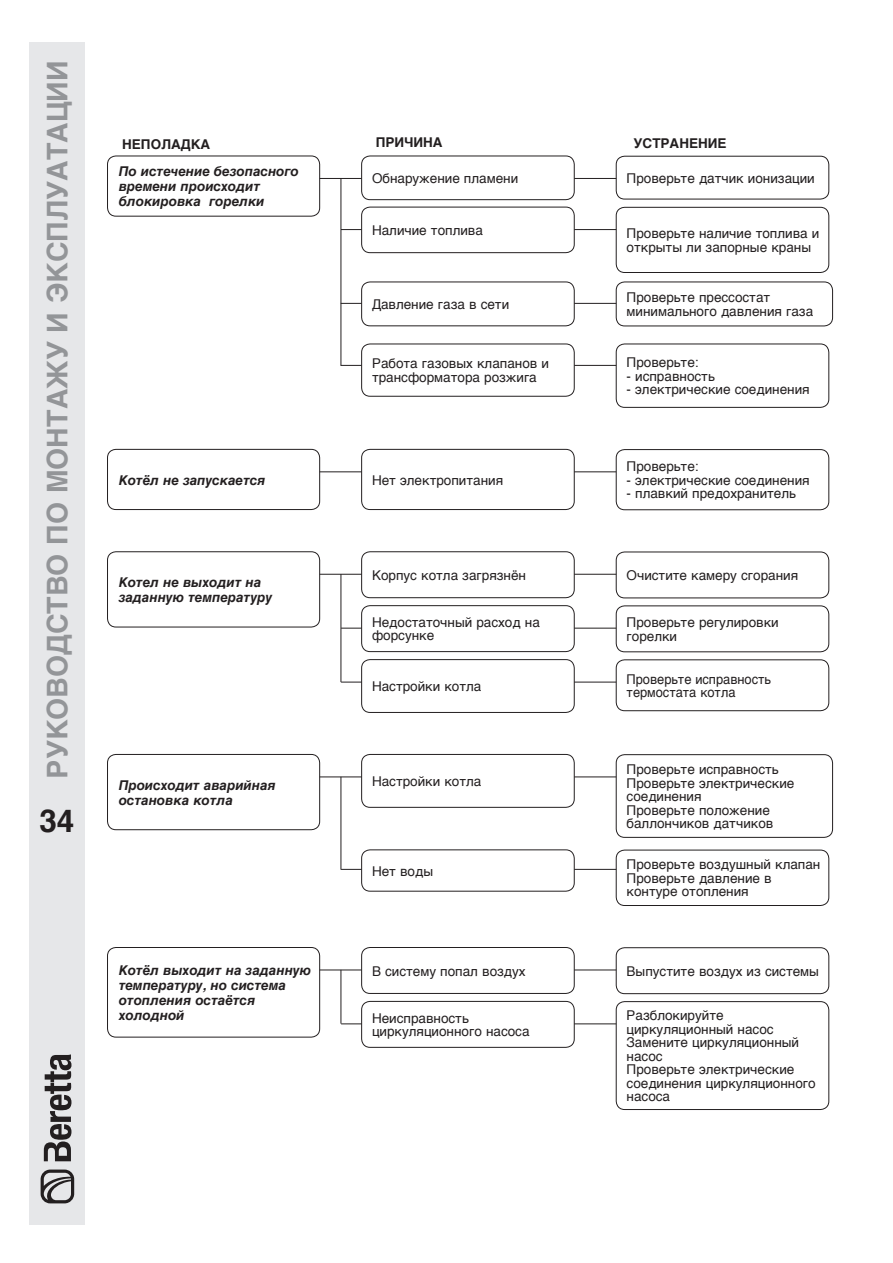
<style>
.page{position:relative;width:893px;height:1263px;background:#fff}
.page>*{position:absolute;margin:0;border:0;box-sizing:border-box;transform-origin:0 0}
.t1{font:700 31.5px "Helvetica";color:#231f20}
.t2{font:700 28.5px "Helvetica";color:#939598}
.t3{font:13.5px/13.5px "Helvetica";color:#231f20}
.t4{font:italic 700 13.5px/15px "Helvetica";color:#231f20}
.t5{font:13.5px/13.5px "Helvetica";color:#231f20;scale:.95 1}
.t6{font:700 13.5px "Helvetica";color:#231f20}
</style>
<div class="page">
<div style="left:30px;top:43px;width:55px;height:1182px;background:#e6e7e9"></div>
<svg style="left:41px;top:1169px;width:33px;height:34px"></svg>
<svg style="left:44px;top:1054px;width:27px;height:107px"></svg>
<hr style="left:302px;top:471px;width:320px;height:1px;background:#231f20">
<div style="left:362px;top:449px;width:212px;height:60px;background:#fff;border-radius:9px"></div>
<div style="left:361px;top:449px;width:214px;height:61px;border:1px solid #231f20;border-radius:9px"></div>
<div style="left:108px;top:449px;width:212px;height:60px;background:#fff;border-radius:9px"></div>
<div style="left:107px;top:449px;width:213px;height:61px;border:1px solid #231f20;border-radius:9px"></div>
<div style="left:616px;top:449px;width:213px;height:61px;border:1px solid #231f20;border-radius:9px"></div>
<hr style="left:341px;top:303px;width:281px;height:1px;background:#231f20">
<hr style="left:341px;top:178px;width:1px;height:188px;background:#231f20">
<hr style="left:302px;top:178px;width:320px;height:1px;background:#231f20">
<div style="left:362px;top:156px;width:212px;height:44px;background:#fff;border-radius:9px"></div>
<div style="left:361px;top:156px;width:214px;height:44px;border:1px solid #231f20;border-radius:9px"></div>
<div style="left:108px;top:156px;width:212px;height:60px;background:#fff;border-radius:9px"></div>
<div style="left:107px;top:156px;width:213px;height:61px;border:1px solid #231f20;border-radius:9px"></div>
<div style="left:616px;top:156px;width:213px;height:43px;background:#fff;border-radius:9px"></div>
<div style="left:616px;top:156px;width:213px;height:43px;border:1px solid #231f20;border-radius:9px"></div>
<hr style="left:341px;top:229px;width:281px;height:1px;background:#231f20">
<div style="left:362px;top:207px;width:212px;height:46px;background:#fff;border-radius:9px"></div>
<div style="left:361px;top:207px;width:214px;height:46px;border:1px solid #231f20;border-radius:9px"></div>
<div style="left:362px;top:282px;width:212px;height:44px;background:#fff;border-radius:9px"></div>
<div style="left:361px;top:282px;width:214px;height:44px;border:1px solid #231f20;border-radius:9px"></div>
<div style="left:616px;top:207px;width:213px;height:65px;background:#fff;border-radius:9px"></div>
<div style="left:616px;top:207px;width:213px;height:66px;border:1px solid #231f20;border-radius:9px"></div>
<div style="left:616px;top:282px;width:217px;height:44px;background:#fff;border-radius:9px"></div>
<div style="left:616px;top:282px;width:217px;height:44px;border:1px solid #231f20;border-radius:9px"></div>
<hr style="left:341px;top:365px;width:281px;height:1px;background:#231f20">
<div style="left:362px;top:344px;width:212px;height:52px;background:#fff;border-radius:9px"></div>
<div style="left:361px;top:344px;width:214px;height:53px;border:1px solid #231f20;border-radius:9px"></div>
<div style="left:616px;top:344px;width:213px;height:63px;background:#fff;border-radius:9px"></div>
<div style="left:616px;top:344px;width:213px;height:64px;border:1px solid #231f20;border-radius:9px"></div>
<hr style="left:341px;top:574px;width:1px;height:108px;background:#231f20">
<hr style="left:302px;top:574px;width:320px;height:1px;background:#231f20">
<div style="left:362px;top:552px;width:212px;height:46px;background:#fff;border-radius:9px"></div>
<div style="left:361px;top:551px;width:214px;height:47px;border:1px solid #231f20;border-radius:9px"></div>
<div style="left:108px;top:552px;width:212px;height:75px;background:#fff;border-radius:9px"></div>
<div style="left:107px;top:551px;width:213px;height:76px;border:1px solid #231f20;border-radius:9px"></div>
<div style="left:616px;top:552px;width:213px;height:46px;background:#fff;border-radius:9px"></div>
<div style="left:616px;top:552px;width:213px;height:46px;border:1px solid #231f20;border-radius:9px"></div>
<hr style="left:341px;top:628px;width:281px;height:1px;background:#231f20">
<div style="left:362px;top:606px;width:212px;height:46px;background:#fff;border-radius:9px"></div>
<div style="left:361px;top:605px;width:214px;height:47px;border:1px solid #231f20;border-radius:9px"></div>
<div style="left:616px;top:606px;width:213px;height:46px;background:#fff;border-radius:9px"></div>
<div style="left:616px;top:605px;width:213px;height:47px;border:1px solid #231f20;border-radius:9px"></div>
<hr style="left:341px;top:682px;width:281px;height:1px;background:#231f20">
<div style="left:362px;top:660px;width:212px;height:52px;background:#fff;border-radius:9px"></div>
<div style="left:361px;top:659px;width:214px;height:54px;border:1px solid #231f20;border-radius:9px"></div>
<div style="left:616px;top:660px;width:213px;height:51px;background:#fff;border-radius:9px"></div>
<div style="left:616px;top:659px;width:213px;height:52px;border:1px solid #231f20;border-radius:9px"></div>
<hr style="left:341px;top:970px;width:1px;height:54px;background:#231f20">
<hr style="left:302px;top:969px;width:320px;height:1px;background:#231f20">
<div style="left:362px;top:947px;width:212px;height:46px;background:#fff;border-radius:9px"></div>
<div style="left:361px;top:947px;width:214px;height:47px;border:1px solid #231f20;border-radius:9px"></div>
<div style="left:108px;top:947px;width:212px;height:90px;background:#fff;border-radius:9px"></div>
<div style="left:107px;top:947px;width:213px;height:90px;border:1px solid #231f20;border-radius:9px"></div>
<div style="left:616px;top:948px;width:213px;height:46px;background:#fff;border-radius:9px"></div>
<div style="left:616px;top:947px;width:213px;height:47px;border:1px solid #231f20;border-radius:9px"></div>
<hr style="left:341px;top:1023px;width:281px;height:1px;background:#231f20">
<div style="left:362px;top:1001px;width:212px;height:46px;background:#fff;border-radius:9px"></div>
<div style="left:361px;top:1001px;width:214px;height:47px;border:1px solid #231f20;border-radius:9px"></div>
<div style="left:616px;top:1001px;width:213px;height:108px;background:#fff;border-radius:9px"></div>
<div style="left:616px;top:1001px;width:213px;height:109px;border:1px solid #231f20;border-radius:9px"></div>
<hr style="left:341px;top:869px;width:281px;height:1px;background:#231f20">
<hr style="left:341px;top:777px;width:1px;height:93px;background:#231f20">
<hr style="left:302px;top:776px;width:320px;height:1px;background:#231f20">
<div style="left:362px;top:754px;width:212px;height:53px;background:#fff;border-radius:9px"></div>
<div style="left:361px;top:754px;width:214px;height:54px;border:1px solid #231f20;border-radius:9px"></div>
<div style="left:108px;top:754px;width:212px;height:76px;background:#fff;border-radius:9px"></div>
<div style="left:107px;top:754px;width:213px;height:76px;border:1px solid #231f20;border-radius:9px"></div>
<div style="left:616px;top:755px;width:217px;height:82px;background:#fff;border-radius:9px"></div>
<div style="left:616px;top:754px;width:217px;height:84px;border:1px solid #231f20;border-radius:9px"></div>
<div style="left:362px;top:850px;width:212px;height:41px;background:#fff;border-radius:9px"></div>
<div style="left:361px;top:849px;width:214px;height:42px;border:1px solid #231f20;border-radius:9px"></div>
<div style="left:616px;top:850px;width:213px;height:55px;background:#fff;border-radius:9px"></div>
<div style="left:616px;top:850px;width:213px;height:56px;border:1px solid #231f20;border-radius:9px"></div>
<h2 class="t2" style="left:35px;top:778px;width:719px;rotate:-90deg">Руководство по монтажу и эксплуатации</h2>
<h1 class="t1" style="left:39px;top:795px;width:37px">34</h1>
<p class="t6" style="left:122px;top:133px;width:89px">НЕПОЛАДКА</p>
<p class="t6" style="left:376px;top:131px;width:68px">ПРИЧИНА</p>
<p class="t6" style="left:634px;top:132px;width:95px">УСТРАНЕНИЕ</p>
<p class="t4" style="left:119px;top:164px;width:182px">По истечение безопасного времени происходит блокировка горелки</p>
<p class="t3" style="left:627px;top:172px;width:190px">Проверьте датчик ионизации</p>
<p class="t3" style="left:372px;top:224px;width:112px">Наличие топлива</p>
<p class="t3" style="left:372px;top:172px;width:148px">Обнаружение пламени</p>
<p class="t3" style="left:627px;top:227px;width:194px">Проверьте наличие топлива и открыты ли запорные краны</p>
<p class="t3" style="left:627px;top:291px;width:188px">Проверьте прессостат минимального давления газа</p>
<p class="t3" style="left:372px;top:298px;width:139px">Давление газа в сети</p>
<p class="t3" style="left:372px;top:357px;width:178px">Работа газовых клапанов и трансформатора розжига</p>
<p class="t3" style="left:627px;top:356px;width:74px">Проверьте:</p>
<p class="t3" style="left:627px;top:370px;width:90px">- исправность</p>
<p class="t3" style="left:627px;top:383px;width:185px">- электрические соединения</p>
<p class="t4" style="left:119px;top:472px;width:148px">Котёл не запускается</p>
<p class="t3" style="left:372px;top:473px;width:133px">Нет электропитания</p>
<p class="t4" style="left:119px;top:575px;width:155px">Котел не выходит на заданную температуру</p>
<p class="t3" style="left:372px;top:569px;width:156px">Корпус котла загрязнён</p>
<p class="t3" style="left:627px;top:460px;width:74px">Проверьте:</p>
<p class="t3" style="left:627px;top:474px;width:185px">- электрические соединения</p>
<p class="t3" style="left:627px;top:487px;width:171px">- плавкий предохранитель</p>
<p class="t3" style="left:627px;top:569px;width:173px">Очистите камеру сгорания</p>
<p class="t3" style="left:372px;top:616px;width:169px">Недостаточный расход на форсунке</p>
<p class="t3" style="left:627px;top:616px;width:154px">Проверьте регулировки горелки</p>
<p class="t3" style="left:372px;top:680px;width:111px">Настройки котла</p>
<p class="t5" style="left:627px;top:672px;width:153px">Проверьте исправность термостата котла</p>
<p class="t4" style="left:119px;top:777px;width:159px">Происходит аварийная</p>
<p class="t3" style="left:372px;top:775px;width:111px">Настройки котла</p>
<p class="t4" style="left:119px;top:792px;width:116px">остановка котла</p>
<p class="t3" style="left:627px;top:763px;width:169px">Проверьте исправность<br>Проверьте электрические соединения<br>Проверьте положение баллончиков датчиков</p>
<p class="t3" style="left:372px;top:864px;width:63px">Нет воды</p>
<p class="t3" style="left:627px;top:858px;width:195px">Проверьте воздушный клапан<br>Проверьте давление в контуре отопления</p>
<p class="t4" style="left:119px;top:963px;width:194px">Котёл выходит на заданную</p>
<p class="t3" style="left:372px;top:964px;width:155px">В систему попал воздух</p>
<p class="t4" style="left:119px;top:978px;width:169px">температуру, но система отопления остаётся холодной</p>
<p class="t3" style="left:627px;top:965px;width:194px">Выпустите воздух из системы</p>
<p class="t3" style="left:372px;top:1011px;width:159px">Неисправность циркуляционного насоса</p>
<p class="t3" style="left:627px;top:1009px;width:191px">Разблокируйте циркуляционный насос<br>Замените циркуляционный насос<br>Проверьте электрические соединения циркуляционного насоса</p>
</div>
